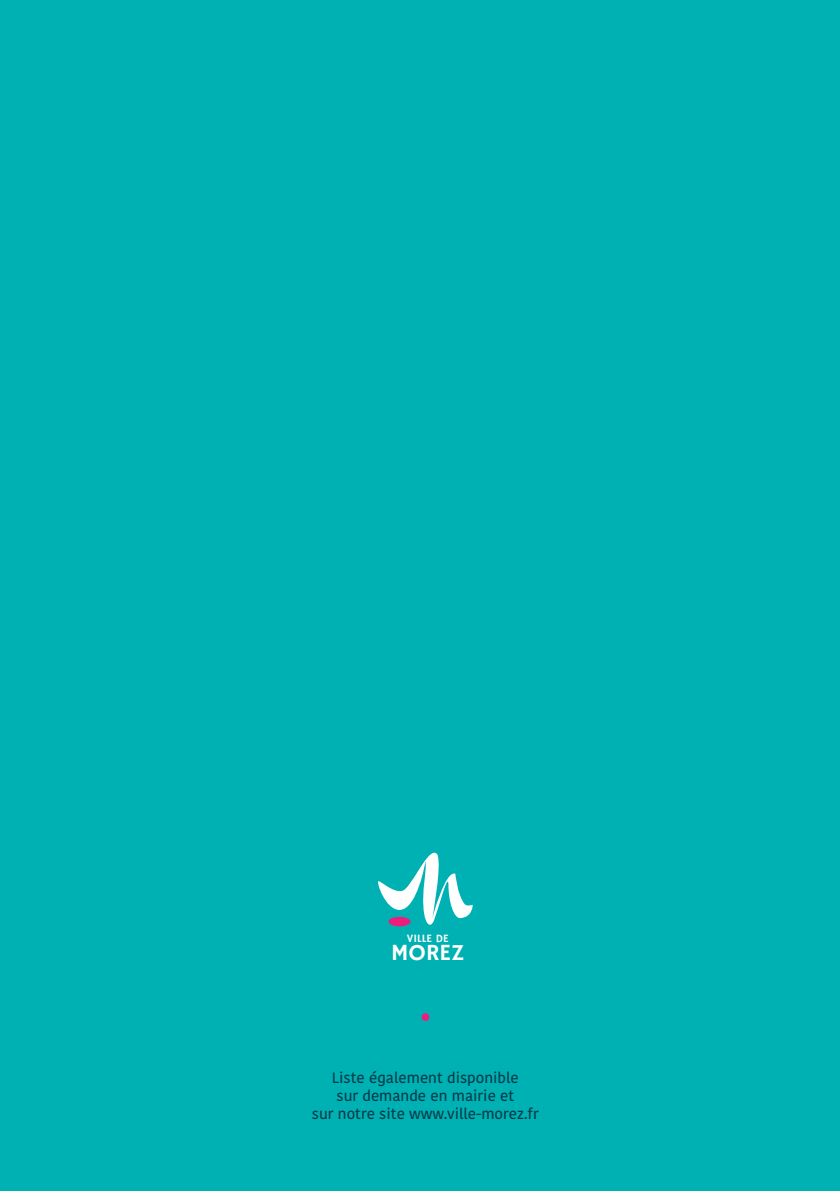
<style>
.page{position:relative;width:840px;height:1191px;background:#fff}
.page>*{position:absolute;margin:0;border:0;box-sizing:border-box;transform-origin:0 0}
.t1{font:23.2px "Hammersmith One";color:#fff}
.t2{font:500 15px "Kohinoor Devanagari";color:#003c4b}
.t3{font:11.2px "Hammersmith One";color:#fff}
</style>
<div class="page">
<div style="left:0;top:0;width:839px;height:1191px;background:#00b1b3"></div>
<svg style="left:378px;top:852px;width:94px;height:75px"></svg>
<div style="left:421px;top:1013px;width:8px;height:8px;background:#ed1d7e;border-radius:50%"></div>
<p class="t3" style="left:407px;top:932px;width:43px">VILLE DE</p>
<h1 class="t1" style="left:391px;top:939px;width:75px">MOREZ</h1>
<p class="t2" style="left:332px;top:1069px;width:188px">Liste également disponible</p>
<p class="t2" style="left:336px;top:1087px;width:179px">sur demande en mairie et</p>
<p class="t2" style="left:312px;top:1105px;width:228px">sur notre site www.ville-morez.fr</p>
</div>
